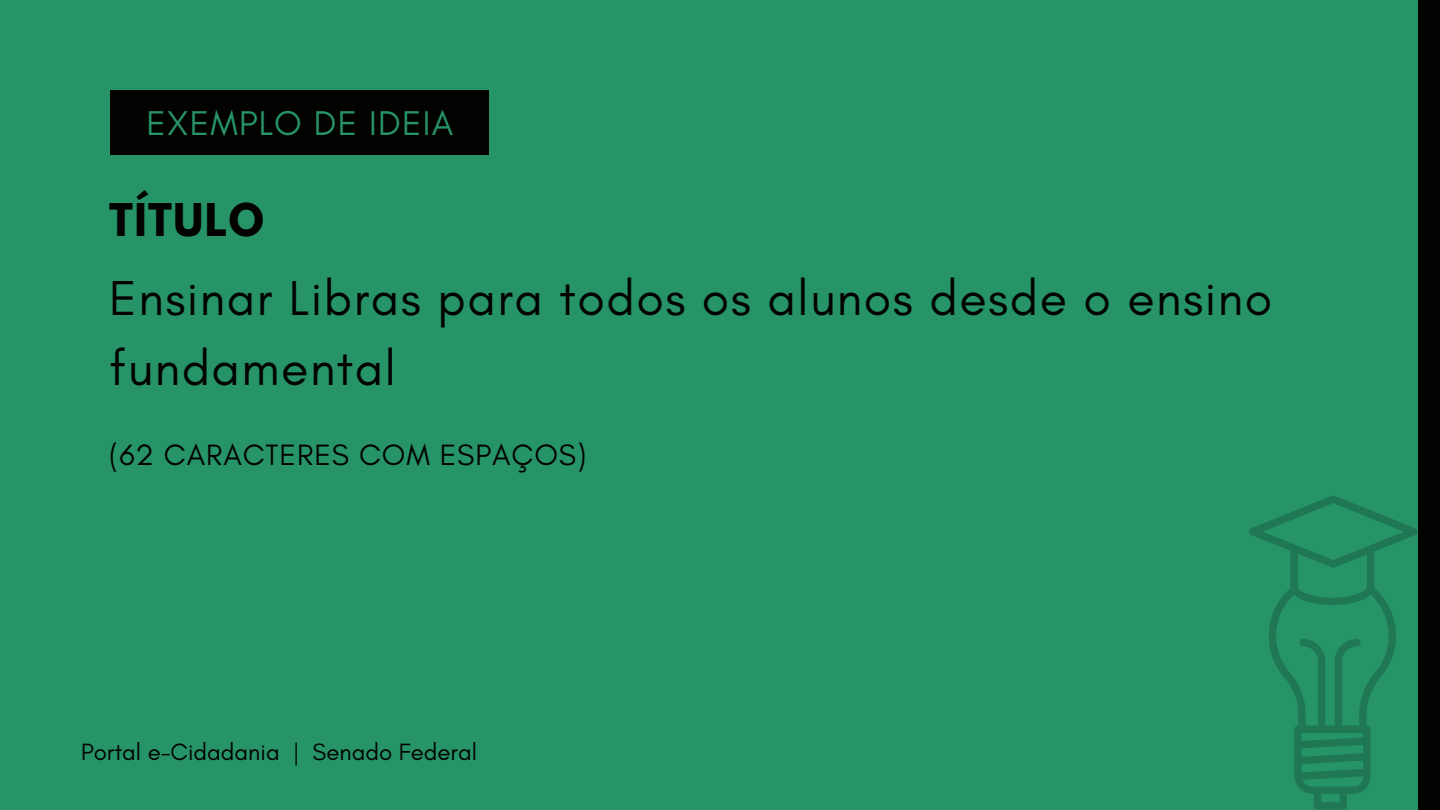
<style>
.page{position:relative;width:1440px;height:810px;background:#279468}
.page>*{position:absolute;margin:0;border:0;box-sizing:border-box;transform-origin:0 0}
.t1{font:50px/69.8px "Glacial Indifference";letter-spacing:.03em;color:#020301}
.t2{font:700 40px "League Spartan";letter-spacing:.035em;color:#020301}
.t3{font:35px "Glacial Indifference";letter-spacing:.035em;color:#279468}
.t4{font:30px "Glacial Indifference";letter-spacing:.03em;color:#020301}
.t5{font:24px "Glacial Indifference";color:#020301}
</style>
<div class="page">
<div style="left:1418px;top:0;width:22px;height:810px;background:#020301"></div>
<div style="left:111px;top:91px;width:378px;height:64px;background:#020301"></div>
<svg style="left:1249px;top:495px;width:169px;height:315px"></svg>
<h1 class="t3" style="left:147px;top:102px;width:308px">EXEMPLO DE IDEIA</h1>
<h2 class="t2" style="left:109px;top:200px;width:156px">TÍTULO</h2>
<h3 class="t1" style="left:109px;top:262px;width:1165px">Ensinar Libras para todos os alunos desde o ensino fundamental</h3>
<h4 class="t4" style="left:109px;top:437px;width:479px">(62 CARACTERES COM ESPAÇOS)</h4>
<p class="t5" style="left:81px;top:738px;width:397px">Portal e-Cidadania | Senado Federal</p>
</div>
